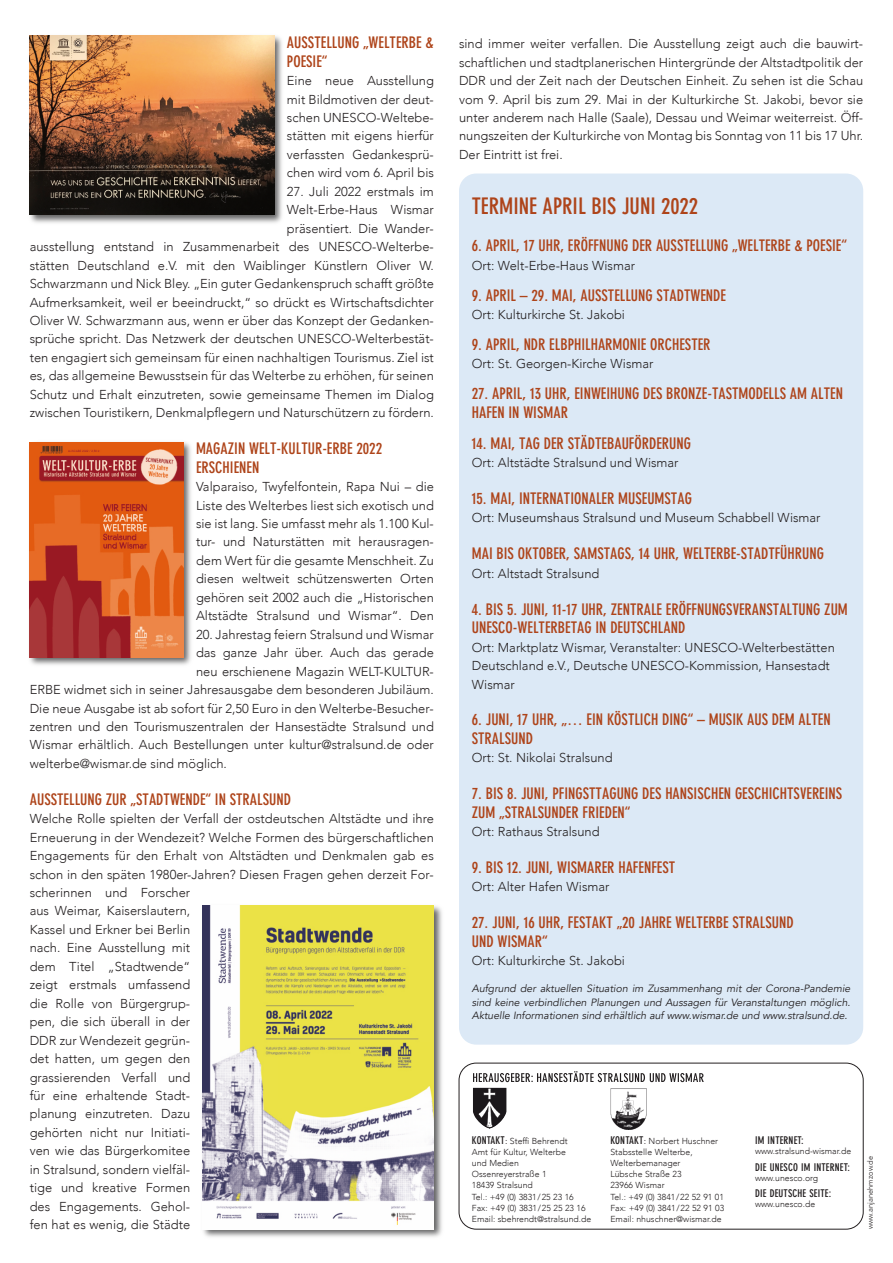
<style>
.page{position:relative;width:893px;height:1263px;background:#fff}
.page>*{position:absolute;margin:0;border:0;box-sizing:border-box;transform-origin:0 0}
.t1{font:700 condensed 22.5px "DIN Neuzeit Grotesk";color:#ae441a}
.t2{font:700 condensed 15.75px/18.5px "DIN Neuzeit Grotesk";color:#ae441a}
.t3{font:300 12.9px/18.5px "Avenir";color:#231f20;text-align:justify}
.t4{font:italic 10.5px/13.5px "Avenir";color:#231f20;text-align:justify}
.t5{font:700 condensed 10.5px "DIN Neuzeit Grotesk";letter-spacing:.015em;color:#231f20}
.t6{font:300 8.7px/11.1px "Avenir";color:#231f20}
.t7{font:300 7.5px "Avenir";color:#231f20}
.s1{font-family:"DIN Neuzeit Grotesk";font-weight:700;font-stretch:condensed;font-size:10.5px}
.s2{font-weight:400}
</style>
<div class="page">
<div style="left:459px;top:174px;width:404px;height:871px;background:#dce9f6;border-radius:17px"></div>
<div style="left:459px;top:1063px;width:404px;height:166px;border:1px solid #231f20;border-radius:17px"></div>
<img style="left:473px;top:1088px;width:31px;height:41px">
<img style="left:610px;top:1088px;width:36px;height:42px">
<img style="left:202px;top:905px;width:240px;height:332px">
<img style="left:203px;top:906px;width:231px;height:323px">
<svg style="left:473px;top:1071px;width:231px;height:11px"></svg>
<img style="left:29px;top:442px;width:162px;height:223px">
<img style="left:30px;top:442px;width:153px;height:215px">
<img style="left:29px;top:35px;width:253px;height:188px">
<img style="left:30px;top:36px;width:244px;height:179px">
<p class="t2" style="left:287px;top:35px;width:148px">AUSSTELLUNG „WELTERBE &amp;<br>POESIE“</p>
<p class="t3" style="left:287px;top:72px;width:148px">Eine neue Ausstellung mit Bildmotiven der deut&shy;schen UNESCO-Weltebe&shy;stätten mit eigens hierfür verfassten Gedankesprü&shy;chen wird vom 6. April bis</p>
<p class="t3" style="left:30px;top:182px;width:406px;text-align:right">27. Juli 2022 erstmals im<br>Welt-Erbe-Haus Wismar<br>präsentiert. Die Wander-<br>ausstellung entstand in Zusammenarbeit des UNESCO-Welterbe&shy;stätten Deutschland e.V. mit den Waiblinger Künstlern Oliver W.<br>Schwarzmann und Nick Bley. „Ein guter Gedankenspruch schafft größte Aufmerksamkeit, weil er beeindruckt,“ so drückt es Wirtschaftsdichter Oliver W. Schwarzmann aus, wenn er über das Konzept der Gedanken&shy;sprüche spricht. Das Netzwerk der deutschen UNESCO-Welterbestät&shy;ten engagiert sich gemeinsam für einen nachhaltigen Tourismus. Ziel ist es, das allgemeine Bewusstsein für das Welterbe zu erhöhen, für seinen Schutz und Erhalt einzutreten, sowie gemeinsame Themen im Dialog zwischen Touristikern, Denkmalpflegern und Naturschützern zu fördern.</p>
<p class="t2" style="left:196px;top:441px;width:188px">MAGAZIN WELT-KULTUR-ERBE 2022<br>ERSCHIENEN</p>
<p class="t3" style="left:196px;top:477px;width:239px">Valparaiso, Twyfelfontein, Rapa Nui – die Liste des Welterbes liest sich exotisch und sie ist lang. Sie umfasst mehr als 1.100 Kul&shy;tur- und Naturstätten mit herausragen&shy;dem Wert für die gesamte Menschheit. Zu diesen weltweit schützenswerten Orten gehören seit 2002 auch die „Historischen Altstädte Stralsund und Wismar“. Den</p>
<p class="t3" style="left:196px;top:625px;width:239px">20. Jahrestag feiern Stralsund und Wismar</p>
<p class="t3" style="left:196px;top:643px;width:239px">das ganze Jahr über. Auch das gerade</p>
<p class="t3" style="left:196px;top:662px;width:239px">neu erschienene Magazin WELT-KULTUR-</p>
<p class="t3" style="left:30px;top:680px;width:406px">ERBE widmet sich in seiner Jahresausgabe dem besonderen Jubiläum.</p>
<p class="t3" style="left:30px;top:699px;width:406px">Die neue Ausgabe ist ab sofort für 2,50 Euro in den Welterbe-Besucher-</p>
<p class="t3" style="left:30px;top:717px;width:406px">zentren und den Tourismuszentralen der Hansestädte Stralsund und</p>
<p class="t3" style="left:30px;top:736px;width:406px">Wismar erhältlich. Auch Bestellungen unter kultur@stralsund.de oder</p>
<p class="t3" style="left:30px;top:754px;width:199px">welterbe@wismar.de sind möglich.</p>
<p class="t2" style="left:30px;top:791px;width:263px">AUSSTELLUNG ZUR „STADTWENDE“ IN STRALSUND</p>
<p class="t3" style="left:30px;top:810px;width:406px;text-align:left">Welche Rolle spielten der Verfall der ostdeutschen Altstädte und ihre Erneuerung in der Wendezeit? Welche Formen des bürgerschaftlichen Engagements für den Erhalt von Altstädten und Denkmalen gab es schon in den späten 1980er-Jahren? Diesen Fragen gehen derzeit For&shy;scherinnen und Forscher<br>aus Weimar, Kaiserslautern,<br>Kassel und Erkner bei Berlin<br>nach. Eine Ausstellung mit<br>dem Titel „Stadtwende“<br>zeigt erstmals umfassend<br>die Rolle von Bürgergrup-<br>pen, die sich überall in der<br>DDR zur Wendezeit gegrün-<br>det hatten, um gegen den<br>grassierenden Verfall und<br>für eine erhaltende Stadt-<br>planung einzutreten. Dazu<br>gehörten nicht nur Initiati-<br>ven wie das Bürgerkomitee<br>in Stralsund, sondern vielfäl-<br>tige und kreative Formen<br>des Engagements. Gehol-<br>fen hat es wenig, die Städte</p>
<p class="t3" style="left:459px;top:35px;width:406px">sind immer weiter verfallen. Die Ausstellung zeigt auch die bauwirt&shy;schaftlichen und stadtplanerischen Hintergründe der Altstadtpolitik der DDR und der Zeit nach der Deutschen Einheit. Zu sehen ist die Schau vom 9. April bis zum 29. Mai in der Kulturkirche St. Jakobi, bevor sie unter anderem nach Halle (Saale), Dessau und Weimar weiterreist. Öff&shy;nungszeiten der Kulturkirche von Montag bis Sonntag von 11 bis 17 Uhr.<br>Der Eintritt ist frei.</p>
<h1 class="t1" style="left:472px;top:198px;width:228px">TERMINE APRIL BIS JUNI 2022</h1>
<p class="t2" style="left:472px;top:238px;width:377px">6. APRIL, 17 UHR, ERÖFFNUNG DER AUSSTELLUNG „WELTERBE &amp; POESIE“</p>
<p class="t3" style="left:472px;top:256px;width:165px">Ort: Welt-Erbe-Haus Wismar</p>
<p class="t2" style="left:472px;top:287px;width:256px">9. APRIL – 29. MAI, AUSSTELLUNG STADTWENDE</p>
<p class="t3" style="left:472px;top:305px;width:155px">Ort: Kulturkirche St. Jakobi</p>
<p class="t2" style="left:472px;top:336px;width:240px">9. APRIL, NDR ELBPHILHARMONIE ORCHESTER</p>
<p class="t3" style="left:472px;top:355px;width:183px">Ort: St. Georgen-Kirche Wismar</p>
<p class="t2" style="left:472px;top:386px;width:373px">27. APRIL, 13 UHR, EINWEIHUNG DES BRONZE-TASTMODELLS AM ALTEN<br>HAFEN IN WISMAR</p>
<p class="t2" style="left:472px;top:435px;width:221px">14. MAI, TAG DER STÄDTEBAUFÖRDERUNG</p>
<p class="t3" style="left:472px;top:453px;width:208px">Ort: Altstädte Stralsund und Wismar</p>
<p class="t2" style="left:472px;top:490px;width:222px">15. MAI, INTERNATIONALER MUSEUMSTAG</p>
<p class="t3" style="left:472px;top:509px;width:350px">Ort: Museumshaus Stralsund und Museum Schabbell Wismar</p>
<p class="t2" style="left:472px;top:546px;width:354px">MAI BIS OKTOBER, SAMSTAGS, 14 UHR, WELTERBE-STADTFÜHRUNG</p>
<p class="t3" style="left:472px;top:564px;width:129px">Ort: Altstadt Stralsund</p>
<p class="t2" style="left:472px;top:601px;width:378px">4. BIS 5. JUNI, 11-17 UHR, ZENTRALE ERÖFFNUNGSVERANSTALTUNG ZUM<br>UNESCO-WELTERBETAG IN DEUTSCHLAND</p>
<p class="t3" style="left:472px;top:638px;width:365px;text-align:left">Ort: Marktplatz Wismar, Veranstalter: UNESCO-Welterbestätten<br>Deutschland e.V., Deutsche UNESCO-Kommission, Hansestadt<br>Wismar</p>
<p class="t2" style="left:472px;top:712px;width:360px">6. JUNI, 17 UHR, „… EIN KÖSTLICH DING“ – MUSIK AUS DEM ALTEN<br>STRALSUND</p>
<p class="t3" style="left:472px;top:749px;width:142px">Ort: St. Nikolai Stralsund</p>
<p class="t2" style="left:472px;top:786px;width:372px">7. BIS 8. JUNI, PFINGSTTAGUNG DES HANSISCHEN GESCHICHTSVEREINS<br>ZUM „STRALSUNDER FRIEDEN“</p>
<p class="t3" style="left:472px;top:822px;width:129px">Ort: Rathaus Stralsund</p>
<p class="t2" style="left:472px;top:859px;width:205px">9. BIS 12. JUNI, WISMARER HAFENFEST</p>
<p class="t3" style="left:472px;top:878px;width:139px">Ort: Alter Hafen Wismar</p>
<p class="t2" style="left:472px;top:915px;width:323px">27. JUNI, 16 UHR, FESTAKT „20 JAHRE WELTERBE STRALSUND<br>UND WISMAR“</p>
<p class="t3" style="left:472px;top:952px;width:155px">Ort: Kulturkirche St. Jakobi</p>
<p class="t4" style="left:472px;top:982px;width:380px">Aufgrund der aktuellen Situation im Zusammenhang mit der Corona-Pandemie sind keine verbindlichen Planungen und Aussagen für Veranstaltungen möglich.<br>Aktuelle Informationen sind erhältlich auf www.wismar.de und www.stralsund.de.</p>
<p class="t6" style="left:472px;top:1135px;width:121px"><span class="s1">KONTAKT</span><span class="s2">:</span> Steffi Behrendt<br>Amt für Kultur, Welterbe<br>und Medien<br>Ossenreyerstraße 1<br>18439 Stralsund<br>Tel.: +49 (0) 3831/25 23 16<br>Fax: +49 (0) 3831/25 25 23 16<br>Email: sbehrendt@stralsund.de</p>
<p class="t5" style="left:755px;top:1136px;width:50px">IM INTERNET:</p>
<p class="t6" style="left:610px;top:1135px;width:115px"><span class="s1">KONTAKT</span><span class="s2">:</span> Norbert Huschner<br>Stabsstelle Welterbe,<br>Welterbemanager<br>Lübsche Straße 23<br>23966 Wismar<br>Tel.: +49 (0) 3841/22 52 91 01<br>Fax: +49 (0) 3841/22 52 91 03<br>Email: nhuschner@wismar.de</p>
<p class="t6" style="left:755px;top:1146px;width:98px">www.stralsund-wismar.de</p>
<p class="t5" style="left:755px;top:1163px;width:96px">DIE UNESCO IM INTERNET:</p>
<p class="t6" style="left:755px;top:1172px;width:65px">www.unesco.org</p>
<p class="t5" style="left:755px;top:1189px;width:78px">DIE DEUTSCHE SEITE:</p>
<p class="t6" style="left:755px;top:1198px;width:62px">www.unesco.de</p>
<p class="t7" style="left:865px;top:1229px;width:75px;rotate:-90deg">www.anjanehmzow.de</p>
</div>
